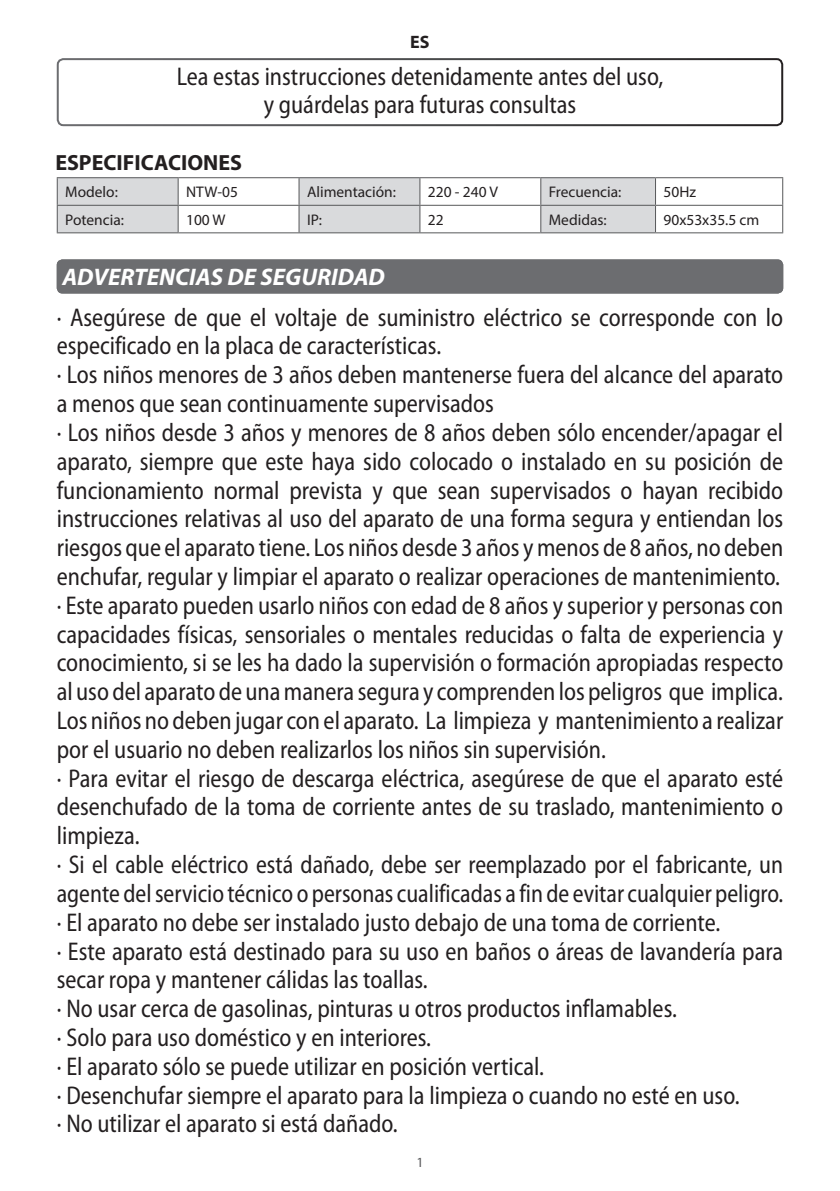
<style>
.page{position:relative;width:840px;height:1191px;background:#fff}
.page>*{position:absolute;margin:0;border:0;box-sizing:border-box;transform-origin:0 0}
.general{font:semi-condensed 25.6px/28.8px "Myriad Pro";color:#231f20;text-align:justify;scale:.93 1}
.txt1{font:semi-condensed 25.6px/28.8px "Myriad Pro";color:#231f20;scale:.93 1}
.general-2{font:semi-condensed 25.6px/28.8px "Myriad Pro";color:#231f20;scale:.92 1}
.Estilo_de_párrafo_1{font:semi-condensed 25.6px "Myriad Pro";color:#231f20;scale:.93 1}
.t1{font:italic 700 24px "Myriad Pro";color:#fff}
.t2{font:700 22px "Myriad Pro";color:#231f20}
.t3{font:700 18px "Myriad Pro";color:#231f20}
.txt2{font:15.4px "Myriad Pro";color:#231f20}
.t4{font:14px "Myriad Pro";color:#57585a}
</style>
<div class="page">
<hr style="left:655px;top:205px;width:127px;height:1px;background:#57585a">
<hr style="left:655px;top:232px;width:127px;height:1px;background:#57585a">
<hr style="left:178px;top:177px;width:121px;height:1px;background:#57585a">
<hr style="left:419px;top:177px;width:121px;height:1px;background:#57585a">
<hr style="left:655px;top:177px;width:127px;height:1px;background:#57585a">
<hr style="left:57px;top:177px;width:121px;height:1px;background:#57585a">
<hr style="left:299px;top:177px;width:120px;height:1px;background:#57585a">
<hr style="left:540px;top:177px;width:115px;height:1px;background:#57585a">
<svg style="left:57px;top:178px;width:598px;height:55px"></svg>
<hr style="left:57px;top:232px;width:121px;height:1px;background:#57585a">
<hr style="left:178px;top:232px;width:121px;height:1px;background:#57585a">
<div style="left:57px;top:259px;width:725px;height:34px;background:#6c6d70;border-radius:6px"></div>
<div style="left:57px;top:58px;width:725px;height:68px;border:2px solid #fff;border-radius:6px"></div>
<p class="t3" style="left:410px;top:30px;width:21px">ES</p>
<p class="Estilo_de_párrafo_1" style="left:177px;top:62px;width:524px">Lea estas instrucciones detenidamente antes del uso,</p>
<p class="Estilo_de_párrafo_1" style="left:263px;top:91px;width:337px">y guárdelas para futuras consultas</p>
<p class="t2" style="left:55px;top:148px;width:188px">ESPECIFICACIONES</p>
<p class="txt2" style="left:65px;top:183px;width:54px">Modelo:</p>
<p class="txt2" style="left:186px;top:183px;width:53px">NTW-05</p>
<p class="txt2" style="left:307px;top:183px;width:90px">Alimentación:</p>
<p class="txt2" style="left:427px;top:183px;width:71px">220 - 240 V</p>
<p class="txt2" style="left:548px;top:183px;width:74px">Frecuencia:</p>
<p class="txt2" style="left:663px;top:183px;width:34px">50Hz</p>
<p class="txt2" style="left:65px;top:210px;width:60px">Potencia:</p>
<p class="txt2" style="left:186px;top:210px;width:41px">100 W</p>
<p class="txt2" style="left:307px;top:210px;width:16px">IP:</p>
<p class="txt2" style="left:427px;top:210px;width:17px">22</p>
<p class="txt2" style="left:548px;top:210px;width:59px">Medidas:</p>
<p class="txt2" style="left:663px;top:210px;width:97px">90x53x35.5 cm</p>
<p class="t1" style="left:62px;top:262px;width:324px">ADVERTENCIAS DE SEGURIDAD</p>
<p class="general" style="left:57px;top:303px;width:782px">· Asegúrese de que el voltaje de suministro eléctrico se corresponde con lo especificado en la placa de características.</p>
<p class="general" style="left:57px;top:361px;width:782px">· Los niños menores de 3 años deben mantenerse fuera del alcance del aparato a menos que sean continuamente supervisados</p>
<p class="general" style="left:57px;top:418px;width:782px">· Los niños desde 3 años y menores de 8 años deben sólo encender/apagar el aparato, siempre que este haya sido colocado o instalado en su posición de funcionamiento normal prevista y que sean supervisados o hayan recibido instrucciones relativas al uso del aparato de una forma segura y entiendan los riesgos que el aparato tiene. Los niños desde 3 años y menos de 8 años, no deben enchufar, regular y limpiar el aparato o realizar operaciones de mantenimiento.</p>
<p class="general" style="left:57px;top:591px;width:782px">· Este aparato pueden usarlo niños con edad de 8 años y superior y personas con capacidades físicas, sensoriales o mentales reducidas o falta de experiencia y conocimiento, si se les ha dado la supervisión o formación apropiadas respecto al uso del aparato de una manera segura y comprenden los peligros que implica.<br>Los niños no deben jugar con el aparato. La limpieza y mantenimiento a realizar por el usuario no deben realizarlos los niños sin supervisión.</p>
<p class="general" style="left:57px;top:764px;width:782px">· Para evitar el riesgo de descarga eléctrica, asegúrese de que el aparato esté desenchufado de la toma de corriente antes de su traslado, mantenimiento o limpieza.</p>
<p class="general-2" style="left:57px;top:850px;width:790px">· Si el cable eléctrico está dañado, debe ser reemplazado por el fabricante, un agente del servicio técnico o personas cualificadas a fin de evitar cualquier peligro.</p>
<p class="general" style="left:57px;top:908px;width:714px">· El aparato no debe ser instalado justo debajo de una toma de corriente.</p>
<p class="txt1" style="left:57px;top:937px;width:782px">· Este aparato está destinado para su uso en baños o áreas de lavandería para secar ropa y mantener cálidas las toallas.</p>
<p class="txt1" style="left:57px;top:994px;width:668px">· No usar cerca de gasolinas, pinturas u otros productos inflamables.</p>
<p class="txt1" style="left:57px;top:1023px;width:404px">· Solo para uso doméstico y en interiores.</p>
<p class="txt1" style="left:57px;top:1052px;width:525px">· El aparato sólo se puede utilizar en posición vertical.</p>
<p class="txt1" style="left:57px;top:1081px;width:735px">· Desenchufar siempre el aparato para la limpieza o cuando no esté en uso.</p>
<p class="txt1" style="left:57px;top:1110px;width:368px">· No utilizar el aparato si está dañado.</p>
<p class="t4" style="left:416px;top:1154px;width:9px">1</p>
</div>
